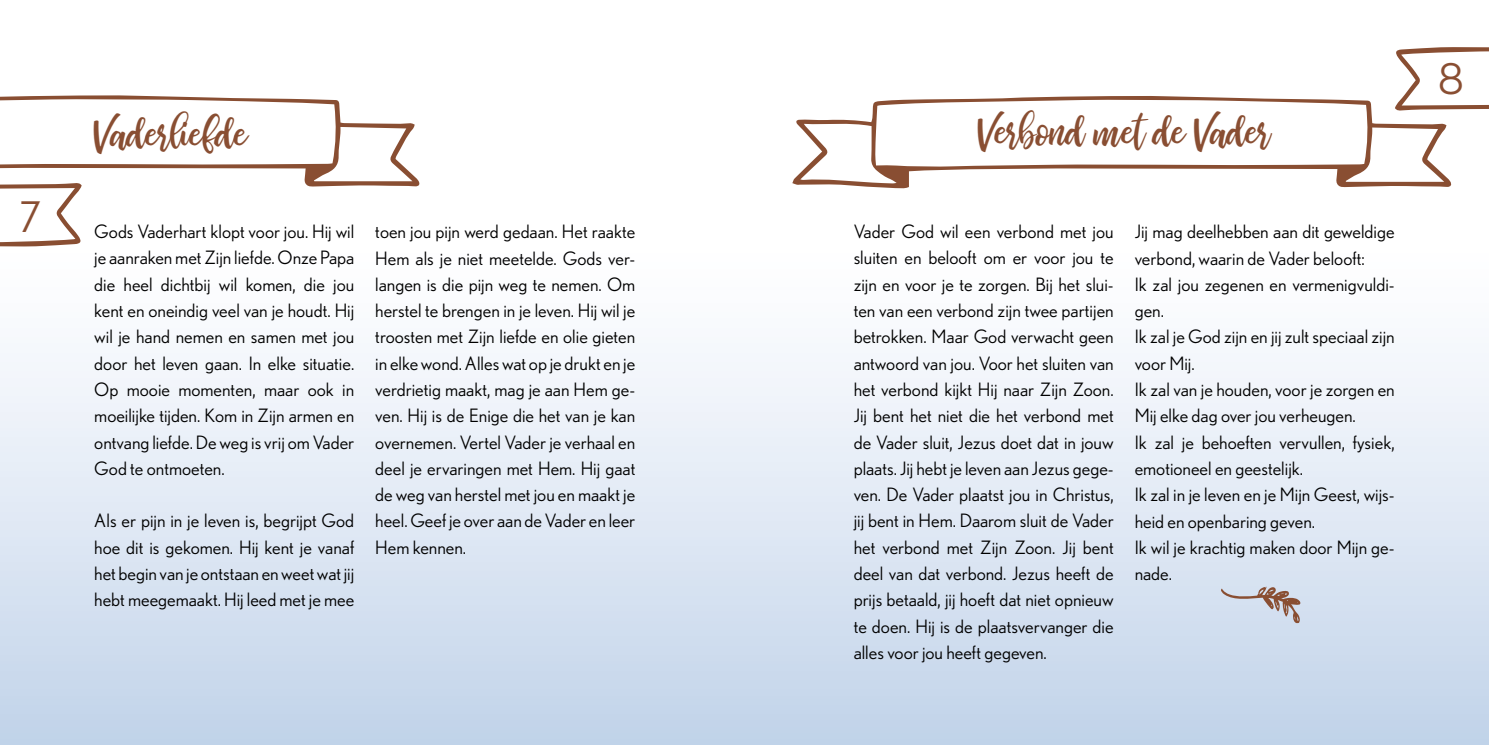
<style>
.page{position:relative;width:1489px;height:745px;background:#fff}
.page>*{position:absolute;margin:0;border:0;box-sizing:border-box;transform-origin:0 0}
.t1{font:42px "Nobel";color:#894e32}
.t2{font:36.75px "bhatoshine";color:#894e32}
.t3{font:18.38px/26.2px "Nobel";color:#000;text-align:justify}
</style>
<div class="page">
<div style="left:0;top:0;width:1488px;height:744px;background:linear-gradient(to bottom,#fff,#cad9ed)"></div>
<svg style="left:792px;top:95px;width:659px;height:93px"></svg>
<svg style="left:1394px;top:47px;width:94px;height:64px"></svg>
<svg style="left:0;top:95px;width:420px;height:151px"></svg>
<svg style="left:1219px;top:586px;width:81px;height:38px;background:#c4c1c8"></svg>
<h1 class="t1" style="left:20px;top:192px;width:23px">7</h1>
<h2 class="t2" style="left:94px;top:107px;width:155px">Vaderliefde</h2>
<p class="t3" style="left:94px;top:218px;width:261px">Gods Vaderhart klopt voor jou. Hij wil je aanraken met Zijn liefde. Onze Papa die heel dichtbij wil komen, die jou kent en oneindig veel van je houdt. Hij wil je hand nemen en samen met jou door het leven gaan. In elke situatie.<br>Op mooie momenten, maar ook in moeilijke tijden. Kom in Zijn armen en ontvang liefde. De weg is vrij om Vader God te ontmoeten.</p>
<p class="t3" style="left:94px;top:507px;width:261px">Als er pijn in je leven is, begrijpt God hoe dit is gekomen. Hij kent je vanaf het begin van je ontstaan en weet wat jij hebt meegemaakt. Hij leed met je mee</p>
<p class="t3" style="left:375px;top:218px;width:261px">toen jou pijn werd gedaan. Het raakte Hem als je niet meetelde. Gods ver&shy;langen is die pijn weg te nemen. Om herstel te brengen in je leven. Hij wil je troosten met Zijn liefde en olie gieten in elke wond. Alles wat op je drukt en je verdrietig maakt, mag je aan Hem ge&shy;ven. Hij is de Enige die het van je kan overnemen. Vertel Vader je verhaal en deel je ervaringen met Hem. Hij gaat de weg van herstel met jou en maakt je heel. Geef je over aan de Vader en leer Hem kennen.</p>
<h2 class="t2" style="left:978px;top:104px;width:294px">Verbond met de Vader</h2>
<p class="t3" style="left:853px;top:218px;width:261px">Vader God wil een verbond met jou sluiten en belooft om er voor jou te zijn en voor je te zorgen. Bij het slui&shy;ten van een verbond zijn twee partijen betrokken. Maar God verwacht geen antwoord van jou. Voor het sluiten van het verbond kijkt Hij naar Zijn Zoon.<br>Jij bent het niet die het verbond met de Vader sluit, Jezus doet dat in jouw plaats. Jij hebt je leven aan Jezus gege&shy;ven. De Vader plaatst jou in Christus, jij bent in Hem. Daarom sluit de Vader het verbond met Zijn Zoon. Jij bent deel van dat verbond. Jezus heeft de prijs betaald, jij hoeft dat niet opnieuw te doen. Hij is de plaatsvervanger die alles voor jou heeft gegeven.</p>
<p class="t3" style="left:1134px;top:218px;width:261px;text-align:left">Jij mag deelhebben aan dit geweldige verbond, waarin de Vader belooft:<br>Ik zal jou zegenen en vermenigvuldi&shy;gen.<br>Ik zal je God zijn en jij zult speciaal zijn voor Mij.<br>Ik zal van je houden, voor je zorgen en<br>Mij elke dag over jou verheugen.<br>Ik zal je behoeften vervullen, fysiek, emotioneel en geestelijk.<br>Ik zal in je leven en je Mijn Geest, wijs&shy;heid en openbaring geven.<br>Ik wil je krachtig maken door Mijn ge&shy;nade.</p>
<h1 class="t1" style="left:1437px;top:55px;width:27px">8</h1>
</div>
